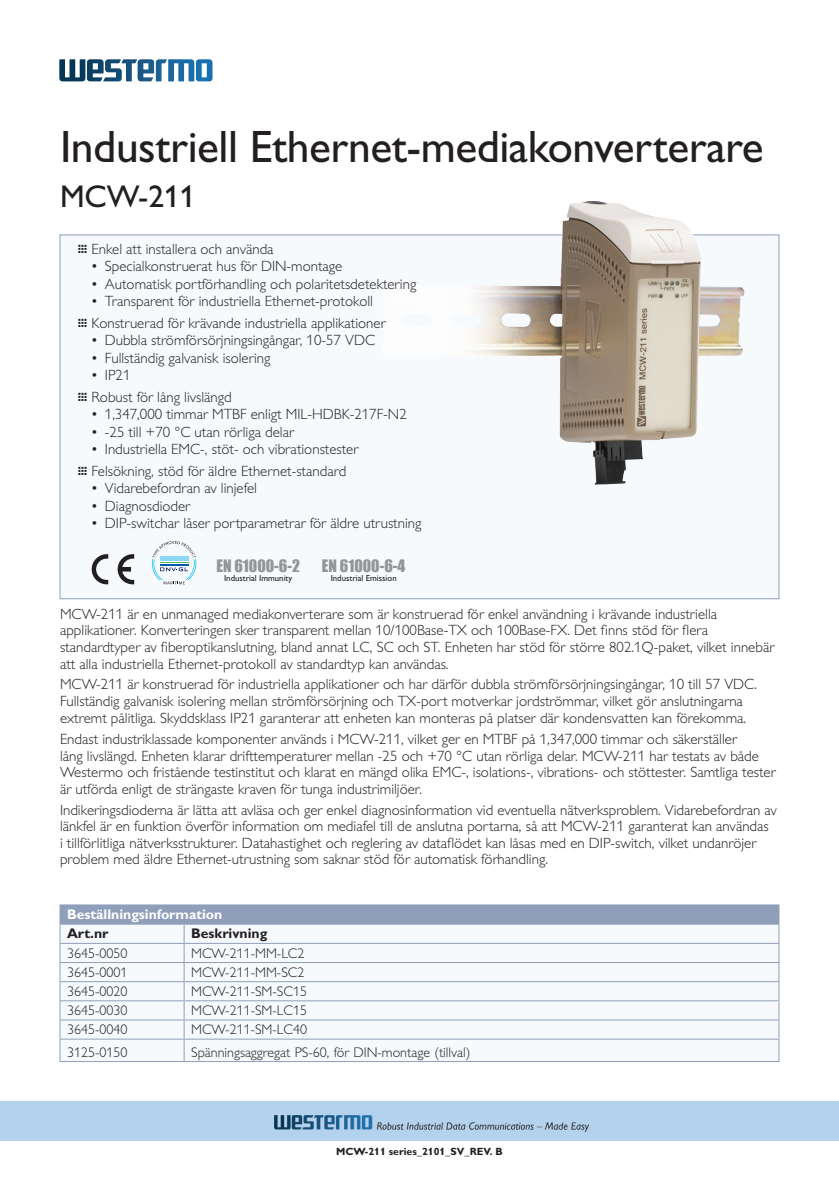
<style>
.page{position:relative;width:839px;height:1186px;background:#fff}
.page>*{position:absolute;margin:0;border:0;box-sizing:border-box;transform-origin:0 0}
.Hedline_page1{font:45.5px "Gill Alt One Mod";letter-spacing:-.01em;color:#231f20}
.Hedline2_page1{font:31.5px "Gill Alt One Mod";color:#231f20}
.t1{font:15.75px "Impact";color:#939598}
.Brödtext{font:300 14.88px/16.6px "Gill Alt One Mod";color:#231f20}
.Bildtext{font:300 14px "Gill Alt One Mod";color:#231f20}
.Tabellrubrik{font:700 14px "Gill Alt One Mod";color:#fff}
.Bildtext-2{font:700 14px "Gill Alt One Mod";color:#231f20}
.t2{font:700 10.5px "Gill Alt One Mod";color:#231f20}
.t3{font:8.75px "Gill Alt One Mod";color:#231f20}
.s1{font-weight:400}
</style>
<div class="page">
<div style="left:0;top:1101px;width:838px;height:40px;background:#b3d2ee"></div>
<svg style="left:60px;top:60px;width:152px;height:21px"></svg>
<img style="left:274px;top:1115px;width:314px;height:16px">
<div style="left:60px;top:234px;width:719px;height:365px;background:#f6fafd;border:1px solid #8f9fba"></div>
<div style="left:60px;top:905px;width:718px;height:19px;background:#8f9fba"></div>
<div style="left:61px;top:924px;width:717px;height:137px;background:#f6fafd"></div>
<hr style="left:60px;top:904px;width:124px;height:1px;background:#8f9fba">
<hr style="left:184px;top:904px;width:595px;height:1px;background:#8f9fba">
<hr style="left:60px;top:943px;width:124px;height:1px;background:#8f9fba">
<hr style="left:184px;top:943px;width:595px;height:1px;background:#8f9fba">
<hr style="left:60px;top:962px;width:124px;height:1px;background:#8f9fba">
<hr style="left:184px;top:962px;width:595px;height:1px;background:#8f9fba">
<hr style="left:60px;top:981px;width:124px;height:1px;background:#8f9fba">
<hr style="left:184px;top:981px;width:595px;height:1px;background:#8f9fba">
<hr style="left:60px;top:1000px;width:124px;height:1px;background:#8f9fba">
<hr style="left:184px;top:1000px;width:595px;height:1px;background:#8f9fba">
<hr style="left:60px;top:1019px;width:124px;height:1px;background:#8f9fba">
<hr style="left:184px;top:1019px;width:595px;height:1px;background:#8f9fba">
<hr style="left:60px;top:1038px;width:124px;height:1px;background:#8f9fba">
<svg style="left:60px;top:924px;width:1px;height:137px"></svg>
<hr style="left:184px;top:1038px;width:595px;height:1px;background:#8f9fba">
<svg style="left:184px;top:924px;width:1px;height:137px"></svg>
<svg style="left:778px;top:905px;width:1px;height:156px"></svg>
<hr style="left:60px;top:1061px;width:124px;height:1px;background:#8f9fba">
<hr style="left:184px;top:1061px;width:595px;height:1px;background:#8f9fba">
<img style="left:383px;top:201px;width:361px;height:283px">
<svg style="left:92px;top:554px;width:16px;height:30px"></svg>
<svg style="left:118px;top:554px;width:16px;height:30px"></svg>
<svg style="left:152px;top:541px;width:44px;height:43px"></svg>
<p class="Hedline_page1" style="left:60px;top:121px;width:705px">Industriell Ethernet-mediakonverterare</p>
<p class="Hedline2_page1" style="left:60px;top:179px;width:137px">MCW-211</p>
<p class="Brödtext" style="left:77px;top:240px;width:198px"><span class="s1">…</span> Enkel att installera och använda</p>
<p class="Brödtext" style="left:91px;top:258px;width:253px">• Specialkonstruerat hus för DIN-montage</p>
<p class="Brödtext" style="left:91px;top:275px;width:327px">• Automatisk portförhandling och polaritetsdetektering</p>
<p class="Brödtext" style="left:91px;top:293px;width:283px">• Transparent för industriella Ethernet-protokoll</p>
<p class="Brödtext" style="left:77px;top:314px;width:310px"><span class="s1">…</span> Konstruerad för krävande industriella applikationer</p>
<p class="Brödtext" style="left:91px;top:332px;width:286px">• Dubbla strömförsörjningsingångar, 10-57 VDC</p>
<p class="Brödtext" style="left:91px;top:349px;width:181px">• Fullständig galvanisk isolering</p>
<p class="Brödtext" style="left:91px;top:367px;width:41px">• IP21</p>
<p class="Brödtext" style="left:77px;top:388px;width:156px"><span class="s1">…</span> Robust för lång livslängd</p>
<p class="Brödtext" style="left:91px;top:406px;width:317px">• 1,347,000 timmar MTBF enligt MIL-HDBK-217F-N2</p>
<p class="Brödtext" style="left:91px;top:423px;width:205px">• -25 till +70 °C utan rörliga delar</p>
<p class="Brödtext" style="left:91px;top:441px;width:269px">• Industriella EMC-, stöt- och vibrationstester</p>
<p class="Brödtext" style="left:77px;top:462px;width:270px"><span class="s1">…</span> Felsökning, stöd för äldre Ethernet-standard</p>
<p class="Brödtext" style="left:91px;top:480px;width:168px">• Vidarebefordran av linjefel</p>
<p class="Brödtext" style="left:91px;top:497px;width:101px">• Diagnosdioder</p>
<p class="Brödtext" style="left:91px;top:515px;width:332px">• DIP-switchar låser portparametrar för äldre utrustning</p>
<p class="t1" style="left:216px;top:554px;width:85px">EN 61000-6-2</p>
<p class="t3" style="left:224px;top:573px;width:70px">Industrial Immunity</p>
<p class="t1" style="left:322px;top:554px;width:85px">EN 61000-6-4</p>
<p class="t3" style="left:330px;top:573px;width:68px">Industrial Emission</p>
<p class="Brödtext" style="left:60px;top:605px;width:715px">MCW-211 är en unmanaged mediakonverterare som är konstruerad för enkel användning i krävande industriella applikationer. Konverteringen sker transparent mellan 10/100Base-TX och 100Base-FX. Det finns stöd för flera standardtyper av fiberoptikanslutning, bland annat LC, SC och ST. Enheten har stöd för större 802.1Q-paket, vilket innebär att alla industriella Ethernet-protokoll av standardtyp kan användas.</p>
<p class="Brödtext" style="left:60px;top:676px;width:698px">MCW-211 är konstruerad för industriella applikationer och har därför dubbla strömförsörjningsingångar, 10 till 57 VDC.<br>Fullständig galvanisk isolering mellan strömförsörjning och TX-port motverkar jordströmmar, vilket gör anslutningarna extremt pålitliga. Skyddsklass IP21 garanterar att enheten kan monteras på platser där kondensvatten kan förekomma.</p>
<p class="Brödtext" style="left:60px;top:731px;width:717px">Endast industriklassade komponenter används i MCW-211, vilket ger en MTBF på 1,347,000 timmar och säkerställer<br>lång livslängd. Enheten klarar drifttemperaturer mellan -25 och +70 °C utan rörliga delar. MCW-211 har testats av både Westermo och fristående testinstitut och klarat en mängd olika EMC-, isolations-, vibrations- och stöttester. Samtliga tester är utförda enligt de strängaste kraven för tunga industrimiljöer.</p>
<p class="Brödtext" style="left:60px;top:801px;width:718px">Indikeringsdioderna är lätta att avläsa och ger enkel diagnosinformation vid eventuella nätverksproblem. Vidarebefordran av länkfel är en funktion överför information om mediafel till de anslutna portarna, så att MCW-211 garanterat kan användas<br>i tillförlitliga nätverksstrukturer. Datahastighet och reglering av dataflödet kan låsas med en DIP-switch, vilket undanröjer problem med äldre Ethernet-utrustning som saknar stöd för automatisk förhandling.</p>
<p class="Tabellrubrik" style="left:67px;top:906px;width:157px">Beställningsinformation</p>
<p class="Bildtext-2" style="left:67px;top:925px;width:43px">Art.nr</p>
<p class="Bildtext-2" style="left:191px;top:925px;width:78px">Beskrivning</p>
<p class="Bildtext" style="left:67px;top:945px;width:62px">3645-0050</p>
<p class="Bildtext" style="left:191px;top:945px;width:115px">MCW-211-MM-LC2</p>
<p class="Bildtext" style="left:67px;top:964px;width:62px">3645-0001</p>
<p class="Bildtext" style="left:191px;top:964px;width:115px">MCW-211-MM-SC2</p>
<p class="Bildtext" style="left:67px;top:983px;width:62px">3645-0020</p>
<p class="Bildtext" style="left:191px;top:983px;width:117px">MCW-211-SM-SC15</p>
<p class="Bildtext" style="left:67px;top:1002px;width:62px">3645-0030</p>
<p class="Bildtext" style="left:191px;top:1002px;width:117px">MCW-211-SM-LC15</p>
<p class="Bildtext" style="left:67px;top:1021px;width:62px">3645-0040</p>
<p class="Bildtext" style="left:191px;top:1021px;width:117px">MCW-211-SM-LC40</p>
<p class="Bildtext" style="left:67px;top:1044px;width:62px">3125-0150</p>
<p class="Bildtext" style="left:191px;top:1044px;width:281px">Spänningsaggregat PS-60, för DIN-montage (tillval)</p>
<p class="t2" style="left:336px;top:1146px;width:168px">MCW-211 series_2101_SV_REV. B</p>
</div>
